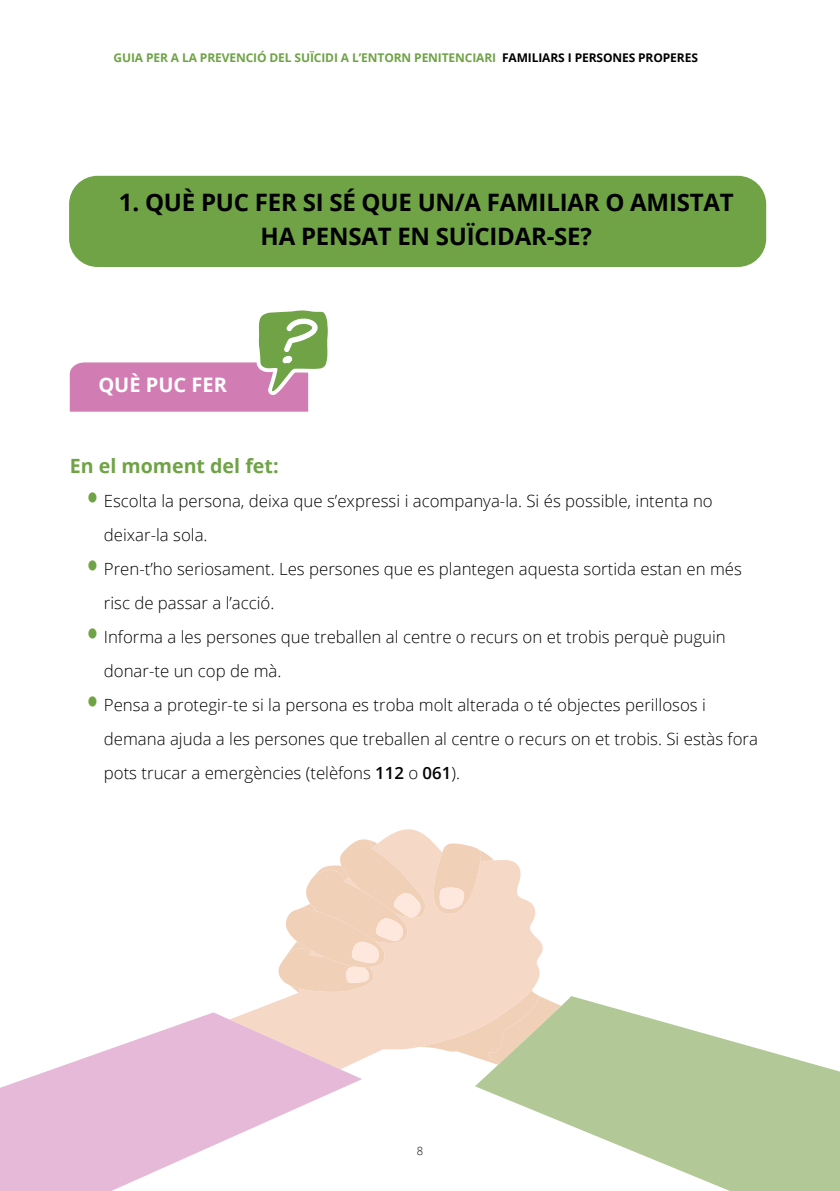
<style>
.page{position:relative;width:840px;height:1191px;background:#fff}
.page>*{position:absolute;margin:0;border:0;box-sizing:border-box;transform-origin:0 0}
.Heading_2{font:700 24px/34px "Open Sans";letter-spacing:-.01em;color:#000;text-align:center}
.t1{font:700 20px "Open Sans";color:#fff}
.t2{font:700 19.6px "Open Sans";color:#6fa346}
.t3{font:300 16.8px/34px "Open Sans";color:#000}
.t4{font:700 12px "Open Sans";letter-spacing:-.01em;color:#6fa346}
.t5{font:300 11.2px "Open Sans";color:#000}
.s1{color:#000}
.s2{font-weight:600}
</style>
<div class="page">
<div style="left:69px;top:176px;width:696px;height:91px;background:#6fa346;border-radius:28px"></div>
<svg style="left:70px;top:310px;width:258px;height:102px"></svg>
<svg style="left:249px;top:829px;width:180px;height:183px"></svg>
<svg style="left:278px;top:839px;width:265px;height:220px"></svg>
<svg style="left:0;top:1012px;width:362px;height:179px;fill:#e5b9d7"></svg>
<svg style="left:474px;top:996px;width:365px;height:195px;fill:#b3c897"></svg>
<svg style="left:839px;top:1071px;width:1px;height:96px"></svg>
<p class="t4" style="left:113px;top:49px;width:585px">GUIA PER A LA PREVENCIÓ DEL SUÏCIDI A L’ENTORN PENITENCIARI <span class="s1">FAMILIARS I PERSONES PROPERES</span></p>
<p class="Heading_2" style="left:119px;top:185px;width:615px">1. QUÈ PUC FER SI SÉ QUE UN/A FAMILIAR O AMISTAT<br>HA PENSAT EN SUÏCIDAR-SE?</p>
<p class="t1" style="left:98px;top:370px;width:130px">QUÈ PUC FER</p>
<p class="t2" style="left:70px;top:452px;width:210px">En el moment del fet:</p>
<p class="t3" style="left:104px;top:483px;width:610px">Escolta la persona, deixa que s’expressi i acompanya-la. Si és possible, intenta no deixar-la sola.</p>
<p class="t3" style="left:104px;top:551px;width:639px">Pren-t’ho seriosament. Les persones que es plantegen aquesta sortida estan en més risc de passar a l’acció.</p>
<p class="t3" style="left:104px;top:619px;width:623px">Informa a les persones que treballen al centre o recurs on et trobis perquè puguin donar-te un cop de mà.</p>
<p class="t3" style="left:104px;top:687px;width:655px">Pensa a protegir-te si la persona es troba molt alterada o té objectes perillosos i demana ajuda a les persones que treballen al centre o recurs on et trobis. Si estàs fora pots trucar a emergències (telèfons <span class="s2">112</span> o <span class="s2">061</span>).</p>
<p class="t5" style="left:416px;top:1143px;width:8px">8</p>
</div>
